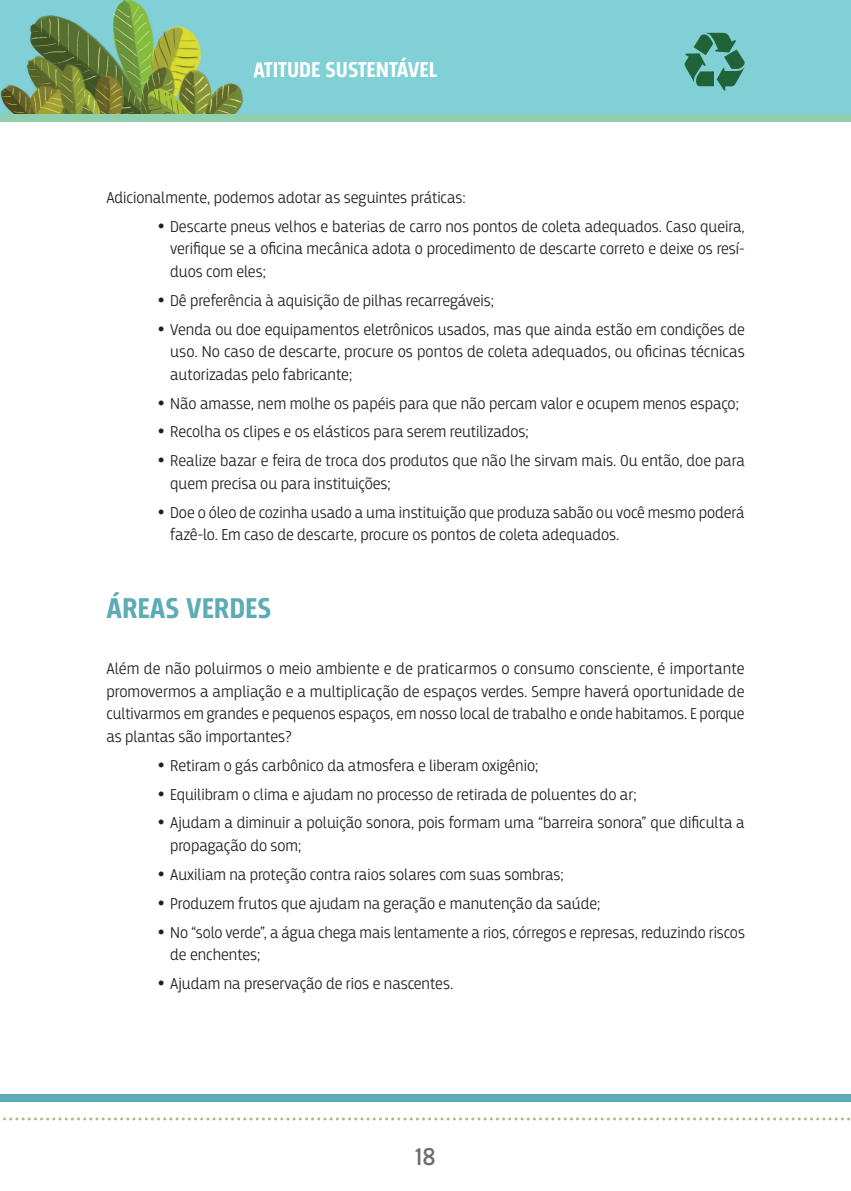
<style>
.page{position:relative;width:851px;height:1191px;background:#fff}
.page>*{position:absolute;margin:0;border:0;box-sizing:border-box;transform-origin:0 0}
.t1{font:700 30px "Breakers";color:#5dacb5}
.t2{font:25.5px "Breakers";color:#6c6d70}
.t3{font:700 22.5px "Breakers";color:#fff}
.t4{font:300 16.5px/22.5px "Breakers";color:#231f20}
</style>
<div class="page">
<div style="left:0;top:0;width:850px;height:118px;background:#81d0d6"></div>
<div style="left:0;top:1094px;width:850px;height:8px;background:#5dacb5"></div>
<div style="left:0;top:114px;width:850px;height:7px;background:#90cfad"></div>
<svg style="left:3px;top:1117px;width:847px;height:3px"></svg>
<img style="left:0;top:0;width:243px;height:114px">
<img style="left:253px;top:62px;width:12px;height:16px">
<svg style="left:684px;top:33px;width:60px;height:58px"></svg>
<h3 class="t3" style="left:253px;top:57px;width:186px">ATITUDE SUSTENTÁVEL</h3>
<p class="t4" style="left:106px;top:186px;width:361px">Adicionalmente, podemos adotar as seguintes práticas:</p>
<p class="t4" style="left:170px;top:215px;width:576px;text-align:justify;text-indent:-13px">• Descarte pneus velhos e baterias de carro nos pontos de coleta adequados. Caso queira, verifique se a oficina mecânica adota o procedimento de descarte correto e deixe os resí&shy;duos com eles;</p>
<p class="t4" style="left:157px;top:289px;width:338px">• Dê preferência à aquisição de pilhas recarregáveis;</p>
<p class="t4" style="left:170px;top:318px;width:576px;text-align:justify;text-indent:-13px">• Venda ou doe equipamentos eletrônicos usados, mas que ainda estão em condições de uso. No caso de descarte, procure os pontos de coleta adequados, ou oficinas técnicas autorizadas pelo fabricante;</p>
<p class="t4" style="left:157px;top:392px;width:583px">• Não amasse, nem molhe os papéis para que não percam valor e ocupem menos espaço;</p>
<p class="t4" style="left:157px;top:421px;width:373px">• Recolha os clipes e os elásticos para serem reutilizados;</p>
<p class="t4" style="left:170px;top:449px;width:576px;text-indent:-13px">• Realize bazar e feira de troca dos produtos que não lhe sirvam mais. Ou então, doe para quem precisa ou para instituições;</p>
<p class="t4" style="left:170px;top:501px;width:575px;text-indent:-13px">• Doe o óleo de cozinha usado a uma instituição que produza sabão ou você mesmo poderá fazê-lo. Em caso de descarte, procure os pontos de coleta adequados.</p>
<h1 class="t1" style="left:106px;top:590px;width:167px">ÁREAS VERDES</h1>
<p class="t4" style="left:106px;top:657px;width:639px;text-align:justify">Além de não poluirmos o meio ambiente e de praticarmos o consumo consciente, é importante promovermos a ampliação e a multiplicação de espaços verdes. Sempre haverá oportunidade de cultivarmos em grandes e pequenos espaços, em nosso local de trabalho e onde habitamos. E porque as plantas são importantes?</p>
<p class="t4" style="left:157px;top:754px;width:382px">• Retiram o gás carbônico da atmosfera e liberam oxigênio;</p>
<p class="t4" style="left:157px;top:783px;width:480px">• Equilibram o clima e ajudam no processo de retirada de poluentes do ar;</p>
<p class="t4" style="left:170px;top:811px;width:576px;text-indent:-13px">• Ajudam a diminuir a poluição sonora, pois formam uma “barreira sonora” que dificulta a propagação do som;</p>
<p class="t4" style="left:157px;top:863px;width:407px">• Auxiliam na proteção contra raios solares com suas sombras;</p>
<p class="t4" style="left:157px;top:892px;width:444px">• Produzem frutos que ajudam na geração e manutenção da saúde;</p>
<p class="t4" style="left:170px;top:921px;width:576px;text-indent:-13px">• No “solo verde”, a água chega mais lentamente a rios, córregos e represas, reduzindo riscos de enchentes;</p>
<p class="t4" style="left:157px;top:972px;width:297px">• Ajudam na preservação de rios e nascentes.</p>
<h2 class="t2" style="left:415px;top:1141px;width:22px">18</h2>
</div>
